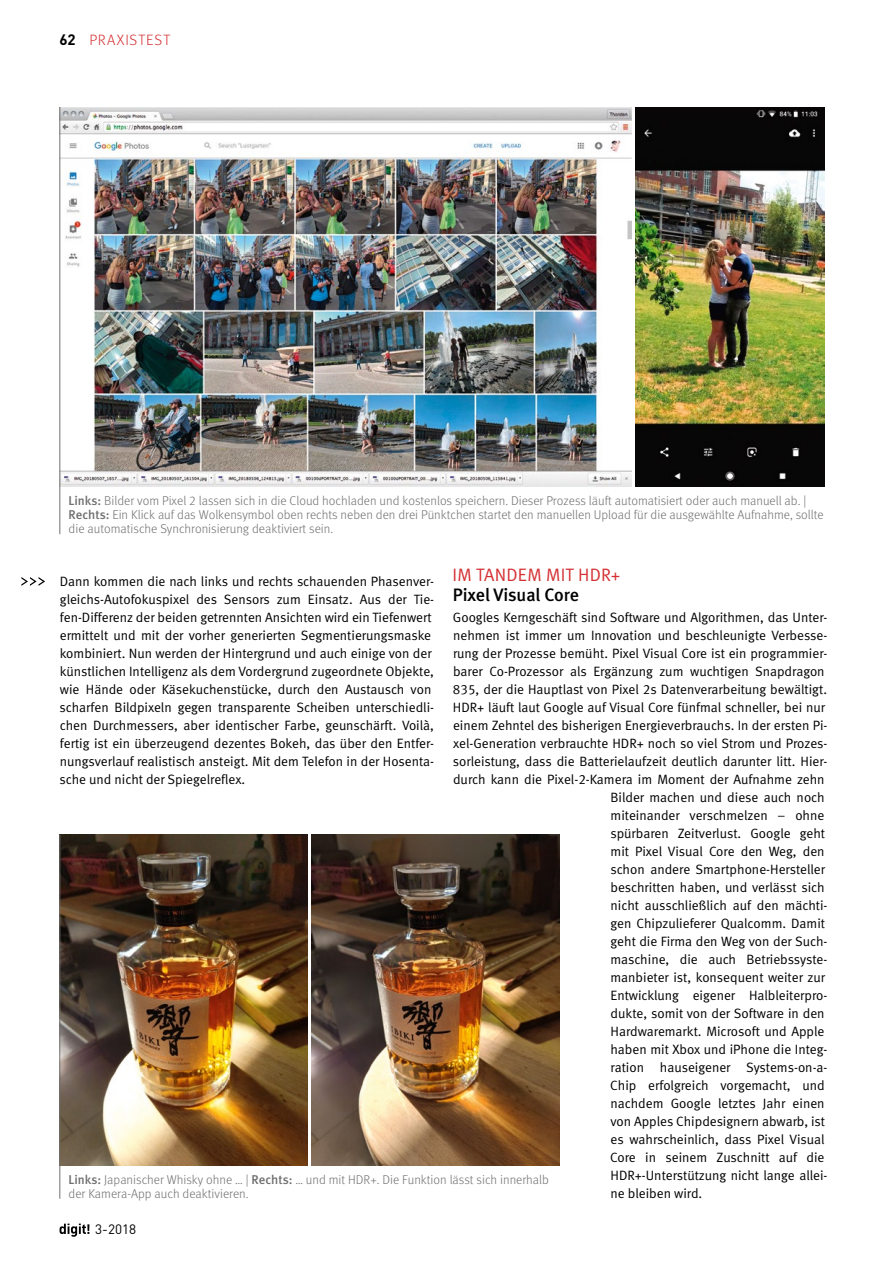
<style>
.page{position:relative;width:893px;height:1263px;background:#fff}
.page>*{position:absolute;margin:0;border:0;box-sizing:border-box;transform-origin:0 0}
.t1{font:18px "Meta Normal LF";letter-spacing:.01em;color:#d53134}
.t2{font:18px "Meta Medium LF";letter-spacing:-.005em;color:#000}
.t3{font:300 15px "Meta OT";color:#d53134}
.t4{font:700 15px "DIN Pro";color:#000}
.t5{font:13.5px/18px "Meta Normal LF";color:#000}
.t6{font:13.5px "DIN Pro";color:#000}
.t7{font:300 12.75px/14.2px "Meta OT";color:#706f6f}
.s1{font-family:"Meta Medium LF";font-weight:400}
</style>
<div class="page">
<svg style="left:60px;top:1223px;width:29px;height:14px"></svg>
<img style="left:61px;top:107px;width:570px;height:379px">
<img style="left:635px;top:107px;width:190px;height:379px">
<hr style="left:60px;top:107px;width:1px;height:427px;background:#706f6f">
<img style="left:61px;top:835px;width:246px;height:330px">
<img style="left:312px;top:835px;width:247px;height:330px">
<hr style="left:60px;top:835px;width:1px;height:364px;background:#706f6f">
<svg style="left:21px;top:577px;width:24px;height:9px"></svg>
<p class="t4" style="left:59px;top:27px;width:18px">62</p>
<p class="t3" style="left:89px;top:31px;width:82px">PRAXISTEST</p>
<p class="t7" style="left:69px;top:493px;width:757px"><span class="s1">Links:</span> Bilder vom Pixel 2 lassen sich in die Cloud hochladen und kostenlos speichern. Dieser Prozess läuft automatisiert oder auch manuell ab. |<br><span class="s1">Rechts:</span> Ein Klick auf das Wolkensymbol oben rechts neben den drei Pünktchen startet den manuellen Upload für die ausgewählte Aufnahme, sollte die automatische Synchronisierung deaktiviert sein.</p>
<h1 class="t1" style="left:453px;top:565px;width:169px">IM TANDEM MIT HDR+</h1>
<h1 class="t2" style="left:453px;top:584px;width:128px">Pixel Visual Core</h1>
<p class="t5" style="left:453px;top:608px;width:376px">Googles Kerngeschäft sind Software und Algorithmen, das Unter-</p>
<p class="t5" style="left:453px;top:626px;width:376px">nehmen ist immer um Innovation und beschleunigte Verbesse-</p>
<p class="t5" style="left:453px;top:644px;width:376px">rung der Prozesse bemüht. Pixel Visual Core ist ein programmier-</p>
<p class="t5" style="left:453px;top:662px;width:373px">barer Co-Prozessor als Ergänzung zum wuchtigen Snapdragon</p>
<p class="t5" style="left:453px;top:680px;width:376px">835, der die Hauptlast von Pixel 2s Datenverarbeitung bewältigt.</p>
<p class="t5" style="left:453px;top:698px;width:374px">HDR+ läuft laut Google auf Visual Core fünfmal schneller, bei nur</p>
<p class="t5" style="left:453px;top:716px;width:376px">einem Zehntel des bisherigen Energieverbrauchs. In der ersten Pi-</p>
<p class="t5" style="left:453px;top:734px;width:376px">xel-Generation verbrauchte HDR+ noch so viel Strom und Prozes-</p>
<p class="t5" style="left:453px;top:752px;width:376px">sorleistung, dass die Batterielaufzeit deutlich darunter litt. Hier-</p>
<p class="t5" style="left:453px;top:770px;width:373px">durch kann die Pixel-2-Kamera im Moment der Aufnahme zehn</p>
<p class="t5" style="left:610px;top:788px;width:216px">Bilder machen und diese auch noch</p>
<p class="t5" style="left:611px;top:806px;width:215px">miteinander verschmelzen – ohne</p>
<p class="t5" style="left:610px;top:824px;width:216px">spürbaren Zeitverlust. Google geht</p>
<p class="t5" style="left:611px;top:842px;width:216px">mit Pixel Visual Core den Weg, den</p>
<p class="t5" style="left:610px;top:860px;width:216px">schon andere Smartphone-Hersteller</p>
<p class="t5" style="left:610px;top:878px;width:216px">beschritten haben, und verlässt sich</p>
<p class="t5" style="left:611px;top:896px;width:218px">nicht ausschließlich auf den mächti-</p>
<p class="t5" style="left:611px;top:914px;width:216px">gen Chipzulieferer Qualcomm. Damit</p>
<p class="t5" style="left:611px;top:932px;width:218px">geht die Firma den Weg von der Such-</p>
<p class="t5" style="left:611px;top:950px;width:218px">maschine, die auch Betriebssyste-</p>
<p class="t5" style="left:611px;top:968px;width:216px">manbieter ist, konsequent weiter zur</p>
<p class="t5" style="left:610px;top:986px;width:218px">Entwicklung eigener Halbleiterpro-</p>
<p class="t5" style="left:611px;top:1004px;width:216px">dukte, somit von der Software in den</p>
<p class="t5" style="left:610px;top:1022px;width:215px">Hardwaremarkt. Microsoft und Apple</p>
<p class="t5" style="left:610px;top:1040px;width:218px">haben mit Xbox und iPhone die Integ-</p>
<p class="t5" style="left:611px;top:1058px;width:218px">ration hauseigener Systems-on-a-</p>
<p class="t5" style="left:610px;top:1076px;width:216px">Chip erfolgreich vorgemacht, und</p>
<p class="t5" style="left:611px;top:1094px;width:216px">nachdem Google letztes Jahr einen</p>
<p class="t5" style="left:610px;top:1112px;width:216px">von Apples Chipdesignern abwarb, ist</p>
<p class="t5" style="left:611px;top:1130px;width:216px">es wahrscheinlich, dass Pixel Visual</p>
<p class="t5" style="left:610px;top:1148px;width:216px">Core in seinem Zuschnitt auf die</p>
<p class="t5" style="left:610px;top:1166px;width:218px">HDR+-Unterstützung nicht lange allei-</p>
<p class="t5" style="left:611px;top:1184px;width:93px">ne bleiben wird.</p>
<p class="t5" style="left:60px;top:572px;width:376px">Dann kommen die nach links und rechts schauenden Phasenver&shy;gleichs-Autofokuspixel des Sensors zum Einsatz. Aus der Tie&shy;fen-Differenz der beiden getrennten Ansichten wird ein Tiefenwert ermittelt und mit der vorher generierten Segmentierungsmaske kombiniert. Nun werden der Hintergrund und auch einige von der künstlichen Intelligenz als dem Vordergrund zugeordnete Objekte, wie Hände oder Käsekuchenstücke, durch den Austausch von scharfen Bildpixeln gegen transparente Scheiben unterschiedli&shy;chen Durchmessers, aber identischer Farbe, geunschärft. Voilà, fertig ist ein überzeugend dezentes Bokeh, das über den Entfer&shy;nungsverlauf realistisch ansteigt. Mit dem Telefon in der Hosenta&shy;sche und nicht der Spiegelreflex.</p>
<p class="t7" style="left:69px;top:1172px;width:482px"><span class="s1">Links:</span> Japanischer Whisky ohne … | <span class="s1">Rechts:</span> … und mit HDR+. Die Funktion lässt sich innerhalb der Kamera-App auch deaktivieren.</p>
<p class="t6" style="left:95px;top:1218px;width:42px">3-2018</p>
</div>
